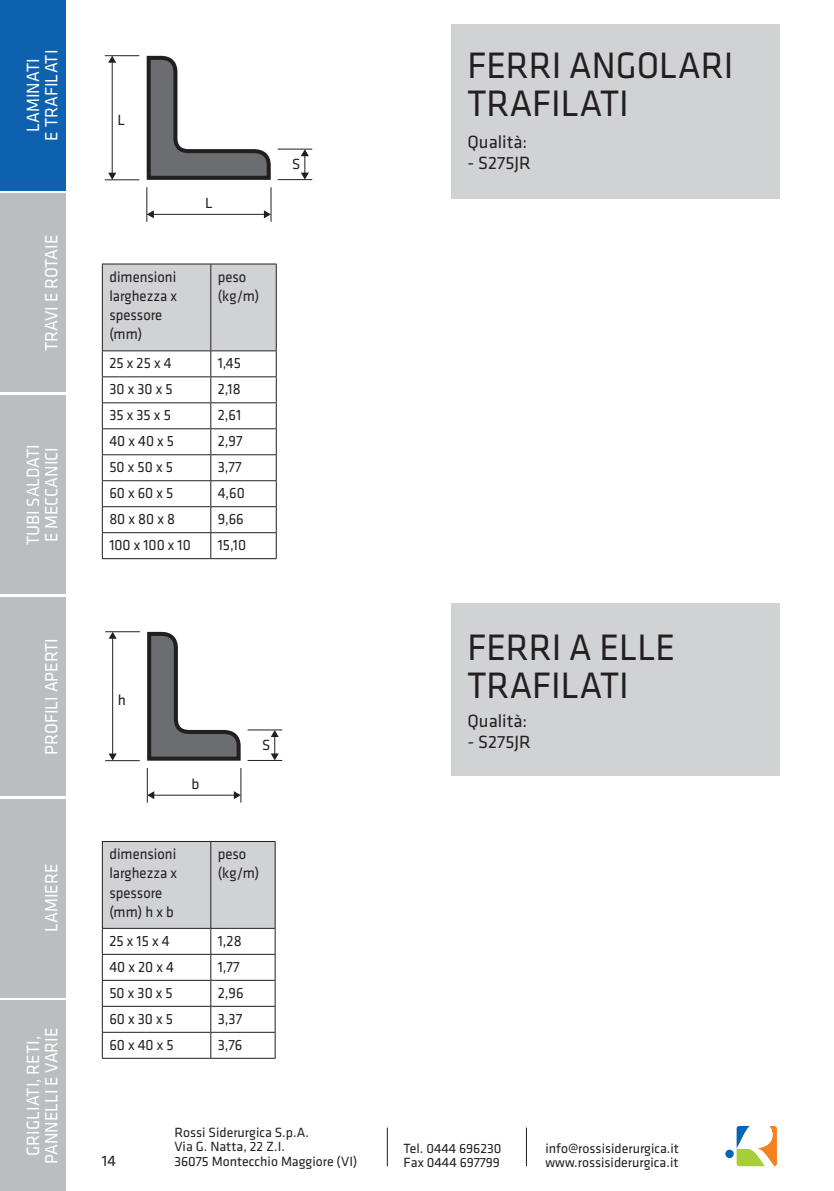
<style>
.page{position:relative;width:834px;height:1191px;background:#fff}
.page>*{position:absolute;margin:0;border:0;box-sizing:border-box;transform-origin:0 0}
.t1{font:38.15px/38.1px "Klavika Basic";color:#231f20;scale:.95 1}
.t2{font:18.38px/18.4px "Klavika Basic";color:#fff;text-align:center;scale:.95 1}
.t3{font:18.38px "Klavika Basic";color:#231f20}
.t4{font:15.75px "Klavika Basic";color:#231f20}
.t5{font:15.4px/19.2px "Klavika Basic";color:#231f20;scale:.95 1}
.t6{font:15.22px "Klavika Basic";color:#231f20}
.t7{font:13.83px/14.7px "Klavika Basic";color:#231f20}
</style>
<div class="page">
<div style="left:451px;top:602px;width:328px;height:173px;background:#d1d2d4"></div>
<div style="left:451px;top:25px;width:328px;height:174px;background:#d1d2d4"></div>
<div style="left:725px;top:1149px;width:8px;height:9px;background:#0166b3;border-radius:50%"></div>
<svg style="left:736px;top:1126px;width:40px;height:41px"></svg>
<div style="left:0;top:0;width:66px;height:190px;background:#0d61af"></div>
<div style="left:0;top:194px;width:66px;height:198px;background:#bcbdc0"></div>
<div style="left:0;top:395px;width:66px;height:199px;background:#bcbdc0"></div>
<div style="left:0;top:597px;width:66px;height:198px;background:#bcbdc0"></div>
<div style="left:0;top:799px;width:66px;height:198px;background:#bcbdc0"></div>
<div style="left:0;top:1000px;width:66px;height:191px;background:#bcbdc0"></div>
<hr style="left:146px;top:187px;width:1px;height:35px;background:#231f20">
<hr style="left:270px;top:187px;width:1px;height:35px;background:#231f20">
<hr style="left:153px;top:214px;width:112px;height:1px;background:#231f20">
<svg style="left:264px;top:210px;width:7px;height:8px"></svg>
<svg style="left:147px;top:210px;width:7px;height:8px"></svg>
<hr style="left:105px;top:55px;width:34px;height:1px;background:#231f20">
<hr style="left:105px;top:179px;width:34px;height:1px;background:#231f20">
<hr style="left:112px;top:62px;width:1px;height:112px;background:#231f20">
<svg style="left:108px;top:173px;width:8px;height:7px"></svg>
<svg style="left:108px;top:56px;width:8px;height:7px"></svg>
<hr style="left:278px;top:179px;width:34px;height:1px;background:#231f20">
<hr style="left:278px;top:149px;width:34px;height:1px;background:#231f20">
<svg style="left:301px;top:149px;width:8px;height:31px"></svg>
<svg style="left:146px;top:55px;width:125px;height:125px"></svg>
<svg style="left:102px;top:265px;width:175px;height:293px"></svg>
<hr style="left:102px;top:558px;width:109px;height:1px;background:#231f20">
<hr style="left:211px;top:558px;width:65px;height:1px;background:#231f20">
<hr style="left:102px;top:264px;width:109px;height:1px;background:#231f20">
<hr style="left:102px;top:264px;width:1px;height:86px;background:#231f20">
<hr style="left:211px;top:264px;width:65px;height:1px;background:#231f20">
<hr style="left:210px;top:264px;width:1px;height:86px;background:#231f20">
<hr style="left:276px;top:264px;width:1px;height:86px;background:#231f20">
<hr style="left:102px;top:350px;width:109px;height:1px;background:#231f20">
<hr style="left:211px;top:350px;width:65px;height:1px;background:#231f20">
<svg style="left:102px;top:841px;width:174px;height:217px"></svg>
<hr style="left:102px;top:1058px;width:109px;height:1px;background:#231f20">
<hr style="left:211px;top:1058px;width:64px;height:1px;background:#231f20">
<hr style="left:102px;top:841px;width:109px;height:1px;background:#231f20">
<hr style="left:102px;top:842px;width:1px;height:86px;background:#231f20">
<hr style="left:211px;top:841px;width:64px;height:1px;background:#231f20">
<hr style="left:210px;top:842px;width:1px;height:86px;background:#231f20">
<hr style="left:275px;top:842px;width:1px;height:86px;background:#231f20">
<hr style="left:102px;top:928px;width:109px;height:1px;background:#231f20">
<hr style="left:211px;top:928px;width:64px;height:1px;background:#231f20">
<hr style="left:147px;top:768px;width:1px;height:34px;background:#231f20">
<hr style="left:240px;top:768px;width:1px;height:34px;background:#231f20">
<hr style="left:153px;top:794px;width:82px;height:1px;background:#231f20">
<svg style="left:234px;top:791px;width:7px;height:8px"></svg>
<svg style="left:147px;top:791px;width:7px;height:8px"></svg>
<hr style="left:105px;top:631px;width:35px;height:1px;background:#231f20">
<hr style="left:105px;top:760px;width:35px;height:1px;background:#231f20">
<hr style="left:112px;top:637px;width:1px;height:117px;background:#231f20">
<svg style="left:109px;top:753px;width:8px;height:7px"></svg>
<svg style="left:109px;top:632px;width:8px;height:7px"></svg>
<hr style="left:247px;top:760px;width:35px;height:1px;background:#231f20">
<hr style="left:247px;top:729px;width:35px;height:1px;background:#231f20">
<svg style="left:271px;top:730px;width:8px;height:30px"></svg>
<svg style="left:147px;top:631px;width:94px;height:130px"></svg>
<hr style="left:387px;top:1127px;width:1px;height:39px;background:#231f20">
<hr style="left:526px;top:1127px;width:1px;height:39px;background:#231f20">
<p class="t2" style="left:23px;top:141px;width:97px;rotate:-90deg">LAMINATI<br>E TRAFILATI</p>
<p class="t2" style="left:41px;top:351px;width:124px;rotate:-90deg">TRAVI E ROTAIE</p>
<p class="t2" style="left:23px;top:545px;width:108px;text-align:left;rotate:-90deg">TUBI SALDATI<br>E MECCANICI</p>
<p class="t2" style="left:41px;top:754px;width:124px;rotate:-90deg">PROFILI APERTI</p>
<p class="t2" style="left:41px;top:932px;width:74px;rotate:-90deg">LAMIERE</p>
<p class="t2" style="left:23px;top:1164px;width:145px;rotate:-90deg">GRIGLIATI, RETI,<br>PANNELLI E VARIE</p>
<p class="t6" style="left:117px;top:110px;width:9px">L</p>
<p class="t6" style="left:205px;top:193px;width:9px">L</p>
<p class="t5" style="left:109px;top:266px;width:73px">dimensioni larghezza x spessore (mm)</p>
<p class="t5" style="left:218px;top:266px;width:45px">peso (kg/m)</p>
<p class="t5" style="left:109px;top:353px;width:67px">25 x 25 x 4</p>
<p class="t5" style="left:218px;top:353px;width:26px">1,45</p>
<p class="t5" style="left:109px;top:379px;width:68px">30 x 30 x 5</p>
<p class="t5" style="left:218px;top:379px;width:26px">2,18</p>
<p class="t5" style="left:109px;top:405px;width:66px">35 x 35 x 5</p>
<p class="t5" style="left:218px;top:405px;width:26px">2,61</p>
<p class="t5" style="left:109px;top:431px;width:70px">40 x 40 x 5</p>
<p class="t5" style="left:218px;top:431px;width:27px">2,97</p>
<p class="t5" style="left:109px;top:457px;width:68px">50 x 50 x 5</p>
<p class="t5" style="left:218px;top:457px;width:26px">3,77</p>
<p class="t5" style="left:109px;top:483px;width:69px">60 x 60 x 5</p>
<p class="t5" style="left:218px;top:483px;width:30px">4,60</p>
<p class="t5" style="left:109px;top:509px;width:71px">80 x 80 x 8</p>
<p class="t5" style="left:218px;top:509px;width:29px">9,66</p>
<p class="t5" style="left:109px;top:535px;width:87px">100 x 100 x 10</p>
<p class="t5" style="left:218px;top:535px;width:31px">15,10</p>
<p class="t6" style="left:292px;top:154px;width:10px">S</p>
<p class="t6" style="left:118px;top:690px;width:10px">h</p>
<p class="t6" style="left:191px;top:774px;width:9px">b</p>
<p class="t6" style="left:262px;top:734px;width:10px">S</p>
<p class="t5" style="left:109px;top:843px;width:73px">dimensioni larghezza x spessore (mm) h x b</p>
<p class="t5" style="left:218px;top:843px;width:45px">peso (kg/m)</p>
<p class="t5" style="left:109px;top:930px;width:65px">25 x 15 x 4</p>
<p class="t5" style="left:218px;top:930px;width:27px">1,28</p>
<p class="t5" style="left:109px;top:956px;width:70px">40 x 20 x 4</p>
<p class="t5" style="left:218px;top:956px;width:24px">1,77</p>
<p class="t5" style="left:109px;top:982px;width:68px">50 x 30 x 5</p>
<p class="t5" style="left:218px;top:982px;width:29px">2,96</p>
<p class="t5" style="left:109px;top:1008px;width:69px">60 x 30 x 5</p>
<p class="t5" style="left:218px;top:1008px;width:27px">3,37</p>
<p class="t5" style="left:109px;top:1034px;width:69px">60 x 40 x 5</p>
<p class="t5" style="left:218px;top:1034px;width:27px">3,76</p>
<p class="t4" style="left:102px;top:1150px;width:15px">14</p>
<p class="t7" style="left:174px;top:1124px;width:184px">Rossi Siderurgica S.p.A.<br>Via G. Natta, 22 Z.I.<br>36075 Montecchio Maggiore (VI)</p>
<h1 class="t1" style="left:467px;top:45px;width:281px">FERRI ANGOLARI<br>TRAFILATI</h1>
<p class="t3" style="left:467px;top:130px;width:61px">Qualità:</p>
<p class="t3" style="left:467px;top:151px;width:65px">- S275JR</p>
<h1 class="t1" style="left:467px;top:627px;width:220px">FERRI A ELLE<br>TRAFILATI</h1>
<p class="t3" style="left:467px;top:708px;width:61px">Qualità:</p>
<p class="t3" style="left:467px;top:729px;width:65px">- S275JR</p>
<p class="t7" style="left:403px;top:1140px;width:99px">Tel. 0444 696230<br>Fax 0444 697799</p>
<p class="t7" style="left:545px;top:1140px;width:135px">info@rossisiderurgica.it www.rossisiderurgica.it</p>
</div>
